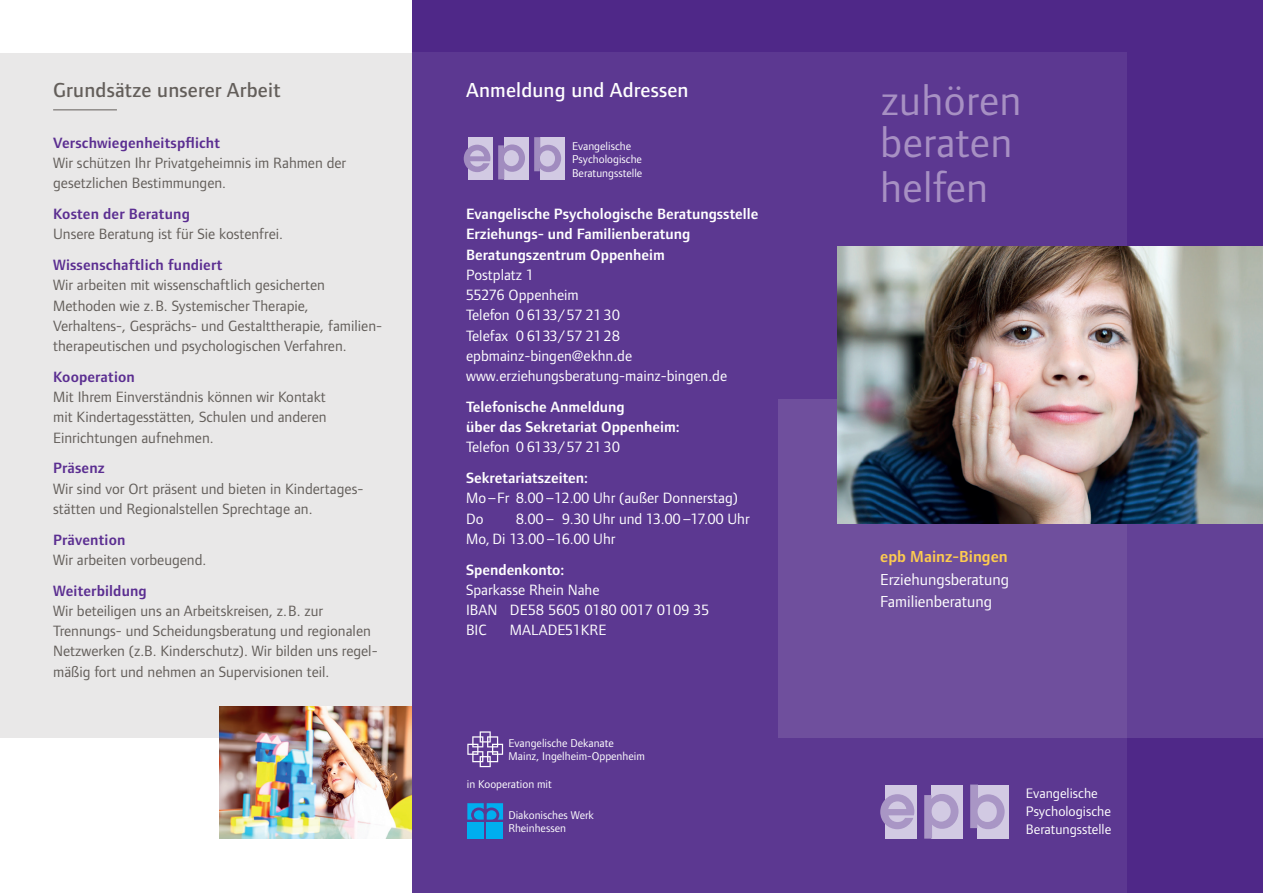
<style>
.page{position:relative;width:1263px;height:893px;background:#fff}
.page>*{position:absolute;margin:0;border:0;box-sizing:border-box;transform-origin:0 0}
.t1{font:43.5px "Foundry Form Sans";letter-spacing:.01em;color:#a790c3}
.Headline_oben{font:500 21px "Foundry Form Sans";letter-spacing:.01em;color:#635e5a}
.Headline_oben-2{font:500 21px "Foundry Form Sans";letter-spacing:.01em;color:#fff}
.t2{font:16.5px "Foundry Form Sans";color:#fff}
.t3{font:600 16.5px "Foundry Form Sans";color:#fecc4e}
.t4{font:15.45px/20.2px "Foundry Form Sans";color:#635e5a}
.t5{font:15.45px "Foundry Form Sans";color:#fff}
.t6{font:600 15.45px "Foundry Form Sans";color:#fff}
.t7{font:600 15.45px "Foundry Form Sans";letter-spacing:.01em;color:#5b2e91}
.t8{font:15.45px "Foundry Form Sans";letter-spacing:.02em;color:#fff}
.t9{font:14.25px "Foundry Form Sans";color:#fff}
.t10{font:11.7px/13.5px "Foundry Form Sans";color:#fff}
</style>
<div class="page">
<div style="left:0;top:53px;width:413px;height:685px;background:#e9e8e8"></div>
<img style="left:219px;top:707px;width:193px;height:132px">
<div style="left:412px;top:0;width:851px;height:893px;background:#4f2888"></div>
<div style="left:412px;top:52px;width:715px;height:841px;background:#5c3891"></div>
<svg style="left:467px;top:803px;width:36px;height:17px"></svg>
<div style="left:467px;top:822px;width:17px;height:17px;background:#00aeef"></div>
<div style="left:487px;top:822px;width:16px;height:17px;background:#00aeef"></div>
<svg style="left:467px;top:731px;width:36px;height:36px"></svg>
<div style="left:778px;top:400px;width:485px;height:338px;background:linear-gradient(to right,#73549f,#644397)"></div>
<div style="left:885px;top:785px;width:32px;height:53px;background:#d2cae3"></div>
<div style="left:931px;top:785px;width:32px;height:53px;background:#d2cae3"></div>
<div style="left:977px;top:785px;width:32px;height:53px;background:#d2cae3"></div>
<svg style="left:880px;top:794px;width:34px;height:35px"></svg>
<svg style="left:924px;top:794px;width:34px;height:45px"></svg>
<svg style="left:970px;top:784px;width:35px;height:45px"></svg>
<hr style="left:53px;top:109px;width:64px;height:1px;background:#635e5a">
<div style="left:468px;top:137px;width:24px;height:42px;background:#d2cae3"></div>
<div style="left:504px;top:137px;width:25px;height:42px;background:#d2cae3"></div>
<div style="left:540px;top:137px;width:25px;height:42px;background:#d2cae3"></div>
<svg style="left:464px;top:145px;width:26px;height:27px"></svg>
<svg style="left:498px;top:144px;width:27px;height:35px"></svg>
<svg style="left:534px;top:137px;width:27px;height:35px"></svg>
<img style="left:838px;top:247px;width:425px;height:276px">
<p class="Headline_oben" style="left:53px;top:78px;width:229px">Grundsätze unserer Arbeit</p>
<p class="t7" style="left:53px;top:134px;width:168px">Verschwiegenheitspflicht</p>
<p class="t4" style="left:53px;top:153px;width:295px">Wir schützen Ihr Privatgeheimnis im Rahmen der</p>
<p class="t4" style="left:53px;top:173px;width:174px">gesetzlichen Bestimmungen.</p>
<p class="t7" style="left:53px;top:205px;width:138px">Kosten der Beratung</p>
<p class="t4" style="left:53px;top:224px;width:231px">Unsere Beratung ist für Sie kostenfrei.</p>
<p class="t7" style="left:53px;top:256px;width:171px">Wissenschaftlich fundiert</p>
<p class="t4" style="left:53px;top:275px;width:273px">Wir arbeiten mit wissenschaftlich gesicherten</p>
<p class="t4" style="left:53px;top:295px;width:257px">Methoden wie z. B. Systemischer Therapie,</p>
<p class="t4" style="left:53px;top:315px;width:330px">Verhaltens-, Gesprächs- und Gestalttherapie, familien&shy;therapeutischen und psychologischen Verfahren.</p>
<p class="t7" style="left:53px;top:368px;width:83px">Kooperation</p>
<p class="t4" style="left:53px;top:387px;width:274px">Mit Ihrem Einverständnis können wir Kontakt</p>
<p class="t4" style="left:53px;top:407px;width:275px">mit Kindertagesstätten, Schulen und anderen</p>
<p class="t4" style="left:53px;top:427px;width:162px">Einrichtungen aufnehmen.</p>
<p class="t7" style="left:53px;top:460px;width:53px">Präsenz</p>
<p class="t4" style="left:53px;top:478px;width:312px">Wir sind vor Ort präsent und bieten in Kindertages&shy;stätten und Regionalstellen Sprechtage an.</p>
<p class="t7" style="left:53px;top:531px;width:74px">Prävention</p>
<p class="t4" style="left:53px;top:549px;width:155px">Wir arbeiten vorbeugend.</p>
<p class="t7" style="left:53px;top:582px;width:95px">Weiterbildung</p>
<p class="t4" style="left:53px;top:600px;width:272px">Wir beteiligen uns an Arbeitskreisen, z. B. zur</p>
<p class="t4" style="left:53px;top:621px;width:326px">Trennungs- und Scheidungsberatung und regionalen<br>Netzwerken (z.B. Kinderschutz). Wir bilden uns regel&shy;mäßig fort und nehmen an Supervisionen teil.</p>
<p class="Headline_oben-2" style="left:466px;top:78px;width:224px">Anmeldung und Adressen</p>
<p class="t10" style="left:572px;top:139px;width:60px">Evangelische</p>
<p class="t10" style="left:572px;top:153px;width:71px">Psychologische</p>
<p class="t10" style="left:572px;top:166px;width:72px">Beratungsstelle</p>
<p class="t6" style="left:466px;top:205px;width:294px">Evangelische Psychologische Beratungsstelle</p>
<p class="t6" style="left:466px;top:226px;width:226px">Erziehungs- und Familienberatung</p>
<p class="t6" style="left:466px;top:246px;width:200px">Beratungszentrum Oppenheim</p>
<p class="t5" style="left:466px;top:266px;width:69px">Postplatz 1</p>
<p class="t5" style="left:466px;top:286px;width:114px">55276 Oppenheim</p>
<p class="t5" style="left:466px;top:307px;width:155px">Telefon 0 6133/ 57 21 30</p>
<p class="t5" style="left:466px;top:327px;width:155px">Telefax 0 6133/ 57 21 28</p>
<p class="t5" style="left:466px;top:347px;width:168px">epbmainz-bingen@ekhn.de</p>
<p class="t5" style="left:466px;top:367px;width:263px">www.erziehungsberatung-mainz-bingen.de</p>
<p class="t6" style="left:466px;top:398px;width:160px">Telefonische Anmeldung</p>
<p class="t6" style="left:466px;top:418px;width:215px">über das Sekretariat Oppenheim:</p>
<p class="t5" style="left:466px;top:439px;width:155px">Telefon 0 6133/ 57 21 30</p>
<p class="t6" style="left:466px;top:469px;width:124px">Sekretariatszeiten:</p>
<p class="t5" style="left:466px;top:490px;width:274px">Mo – Fr 8.00 –12.00 Uhr (außer Donnerstag)</p>
<p class="t5" style="left:466px;top:510px;width:19px">Do</p>
<p class="t5" style="left:516px;top:510px;width:235px">8.00 – 9.30 Uhr und 13.00 –17.00 Uhr</p>
<p class="t5" style="left:466px;top:530px;width:151px">Mo, Di 13.00 –16.00 Uhr</p>
<p class="t6" style="left:466px;top:561px;width:100px">Spendenkonto:</p>
<p class="t5" style="left:466px;top:581px;width:135px">Sparkasse Rhein Nahe</p>
<p class="t8" style="left:466px;top:601px;width:245px">IBAN DE58 5605 0180 0017 0109 35</p>
<p class="t5" style="left:466px;top:622px;width:22px">BIC</p>
<p class="t5" style="left:510px;top:622px;width:98px">MALADE51KRE</p>
<p class="t10" style="left:509px;top:736px;width:107px">Evangelische Dekanate</p>
<p class="t10" style="left:509px;top:749px;width:138px">Mainz, Ingelheim-Oppenheim</p>
<p class="t10" style="left:467px;top:777px;width:87px">in Kooperation mit</p>
<p class="t10" style="left:508px;top:808px;width:87px">Diakonisches Werk<br>Rheinhessen</p>
<p class="t1" style="left:881px;top:76px;width:142px">zuhören</p>
<p class="t1" style="left:880px;top:118px;width:134px">beraten</p>
<p class="t1" style="left:880px;top:163px;width:109px">helfen</p>
<p class="t3" style="left:880px;top:548px;width:129px">epb Mainz-Bingen</p>
<p class="t2" style="left:880px;top:570px;width:130px">Erziehungsberatung</p>
<p class="t2" style="left:880px;top:593px;width:113px">Familienberatung</p>
<p class="t9" style="left:1026px;top:785px;width:73px">Evangelische</p>
<p class="t9" style="left:1026px;top:803px;width:87px">Psychologische</p>
<p class="t9" style="left:1026px;top:821px;width:87px">Beratungsstelle</p>
</div>
